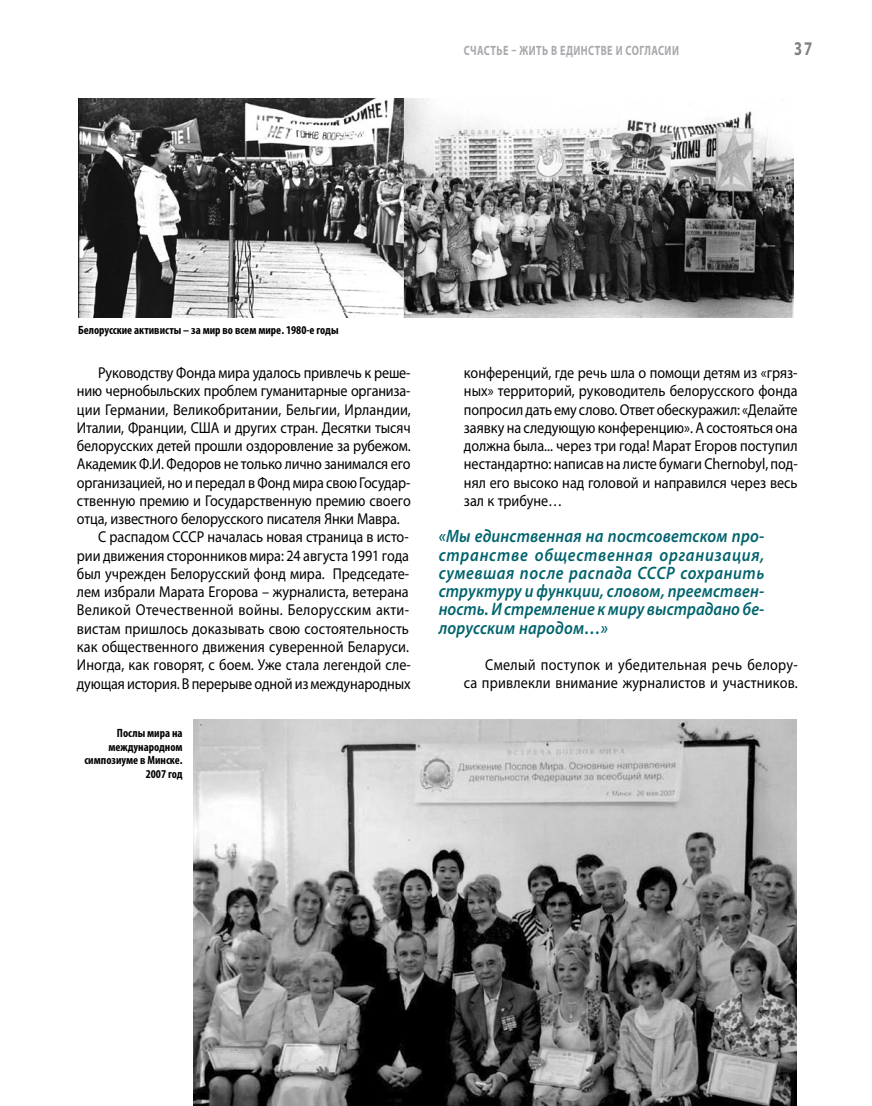
<style>
.page{position:relative;width:872px;height:1106px;background:#fff}
.page>*{position:absolute;margin:0;border:0;box-sizing:border-box;transform-origin:0 0}
.t1{font:700 19.5px "Myriad Pro";color:#808285;scale:.75 1}
.t2{font:italic 600 18px/18.3px "Myriad Pro";letter-spacing:.005em;color:#00636d;text-align:justify;scale:.9 1}
.t3{font:15.75px/18.3px "Myriad Pro";color:#000;text-align:justify;scale:.9 1}
.t4{font:15.75px/18.3px "Myriad Pro";letter-spacing:.02em;color:#000;text-align:right;scale:.9 1}
.t5{font:700 13.5px "Myriad Pro";letter-spacing:.04em;color:#a7a9ac;scale:.75 1}
.t6{font:700 condensed 12px/13.5px "Myriad Pro";color:#000;text-align:right}
</style>
<div class="page">
<img style="left:194px;top:719px;width:603px;height:387px">
<img style="left:78px;top:99px;width:715px;height:219px">
<p class="t5" style="left:464px;top:42px;width:288px">Счастье – жить в единстве и согласии</p>
<p class="t1" style="left:794px;top:36px;width:26px">37</p>
<p class="t6" style="left:78px;top:323px;width:262px">Белорусские активисты – за мир во всем мире. 1980-е годы</p>
<p class="t3" style="left:98px;top:363px;width:348px">Руководству Фонда мира удалось привлечь к реше-</p>
<p class="t3" style="left:77px;top:381px;width:372px">нию чернобыльских проблем гуманитарные организа-</p>
<p class="t3" style="left:77px;top:400px;width:372px">ции Германии, Великобритании, Бельгии, Ирландии,</p>
<p class="t3" style="left:77px;top:418px;width:372px">Италии, Франции, США и других стран. Десятки тысяч</p>
<p class="t3" style="left:77px;top:436px;width:372px">белорусских детей прошли оздоровление за рубежом.</p>
<p class="t3" style="left:77px;top:454px;width:372px">Академик Ф.И. Федоров не только лично занимался его</p>
<p class="t3" style="left:77px;top:473px;width:372px">организацией, но и передал в Фонд мира свою Государ-</p>
<p class="t3" style="left:77px;top:491px;width:372px">ственную премию и Государственную премию своего</p>
<p class="t3" style="left:77px;top:509px;width:360px">отца, известного белорусского писателя Янки Мавра.</p>
<p class="t3" style="left:98px;top:527px;width:346px">С распадом СССР началась новая страница в исто-</p>
<p class="t3" style="left:77px;top:546px;width:370px">рии движения сторонников мира: 24 августа 1991 года</p>
<p class="t3" style="left:77px;top:564px;width:370px">был учрежден Белорусский фонд мира. Председате-</p>
<p class="t3" style="left:77px;top:582px;width:370px">лем избрали Марата Егорова – журналиста, ветерана</p>
<p class="t4" style="left:77px;top:601px;width:370px">Великой Отечественной войны. Белорусским акти-</p>
<p class="t3" style="left:77px;top:619px;width:370px">вистам пришлось доказывать свою состоятельность</p>
<p class="t3" style="left:77px;top:637px;width:370px">как общественного движения суверенной Беларуси.</p>
<p class="t3" style="left:77px;top:655px;width:373px">Иногда, как говорят, с боем. Уже стала легендой сле-</p>
<p class="t3" style="left:77px;top:674px;width:372px">дующая история. В перерыве одной из международных</p>
<p class="t6" style="left:84px;top:726px;width:100px">Послы мира на международном симпозиуме в Минске.<br>2007 год</p>
<p class="t3" style="left:464px;top:363px;width:372px">конференций, где речь шла о помощи детям из «гряз&shy;ных» территорий, руководитель белорусского фонда попросил дать ему слово. Ответ обескуражил: «Делайте заявку на следующую конференцию». А состояться она должна была... через три года! Марат Егоров поступил нестандартно: написав на листе бумаги Chernobyl, под&shy;нял его высоко над головой и направился через весь зал к трибуне…</p>
<p class="t2" style="left:439px;top:527px;width:363px">«Мы единственная на постсоветском про&shy;странстве общественная организация, сумевшая после распада СССР сохранить структуру и функции, словом, преемствен&shy;ность. И стремление к миру выстрадано бе&shy;лорусским народом…»</p>
<p class="t4" style="left:464px;top:655px;width:372px">Смелый поступок и убедительная речь белору-<br>са привлекли внимание журналистов и участников.</p>
</div>
